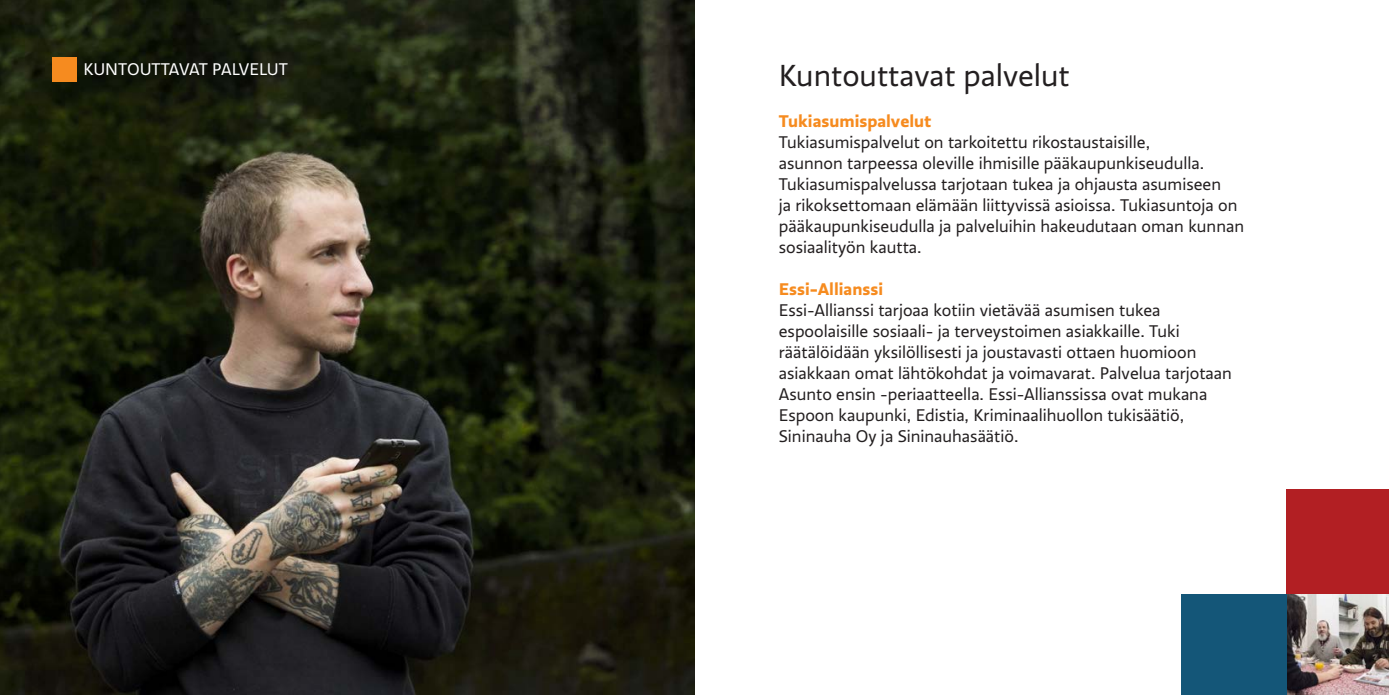
<style>
.page{position:relative;width:1389px;height:695px;background:#fff}
.page>*{position:absolute;margin:0;border:0;box-sizing:border-box;transform-origin:0 0}
.Otsikko{font:31.5px "Ratio";color:#231f20}
.Leipis{font:17.5px/21px "Ratio";color:#231f20}
.Leipis-2{font:700 17.5px "Ratio";color:#f68b1f}
.t1{font:17.5px "Ratio";letter-spacing:-.005em;color:#fff}
</style>
<div class="page">
<img style="left:0;top:0;width:694px;height:694px">
<div style="left:1287px;top:489px;width:102px;height:106px;background:#b21f23"></div>
<img style="left:1287px;top:594px;width:102px;height:100px">
<div style="left:1182px;top:594px;width:105px;height:100px;background:#145678"></div>
<div style="left:52px;top:57px;width:25px;height:24px;background:#f68b1f"></div>
<p class="t1" style="left:84px;top:59px;width:206px">KUNTOUTTAVAT PALVELUT</p>
<p class="Otsikko" style="left:779px;top:58px;width:292px">Kuntouttavat palvelut</p>
<p class="Leipis-2" style="left:779px;top:110px;width:154px">Tukiasumispalvelut</p>
<p class="Leipis" style="left:779px;top:132px;width:467px">Tukiasumispalvelut on tarkoitettu rikostaustaisille,<br>asunnon tarpeessa oleville ihmisille pääkaupunkiseudulla.<br>Tukiasumispalvelussa tarjotaan tukea ja ohjausta asumiseen<br>ja rikoksettomaan elämään liittyvissä asioissa. Tukiasuntoja on pääkaupunkiseudulla ja palveluihin hakeudutaan oman kunnan sosiaalityön kautta.</p>
<p class="Leipis-2" style="left:779px;top:278px;width:106px">Essi-Allianssi</p>
<p class="Leipis" style="left:779px;top:300px;width:455px">Essi-Allianssi tarjoaa kotiin vietävää asumisen tukea espoolaisille sosiaali- ja terveystoimen asiakkaille. Tuki räätälöidään yksilöllisesti ja joustavasti ottaen huomioon asiakkaan omat lähtökohdat ja voimavarat. Palvelua tarjotaan Asunto ensin -periaatteella. Essi-Allianssissa ovat mukana Espoon kaupunki, Edistia, Kriminaalihuollon tukisäätiö, Sininauha Oy ja Sininauhasäätiö.</p>
</div>
